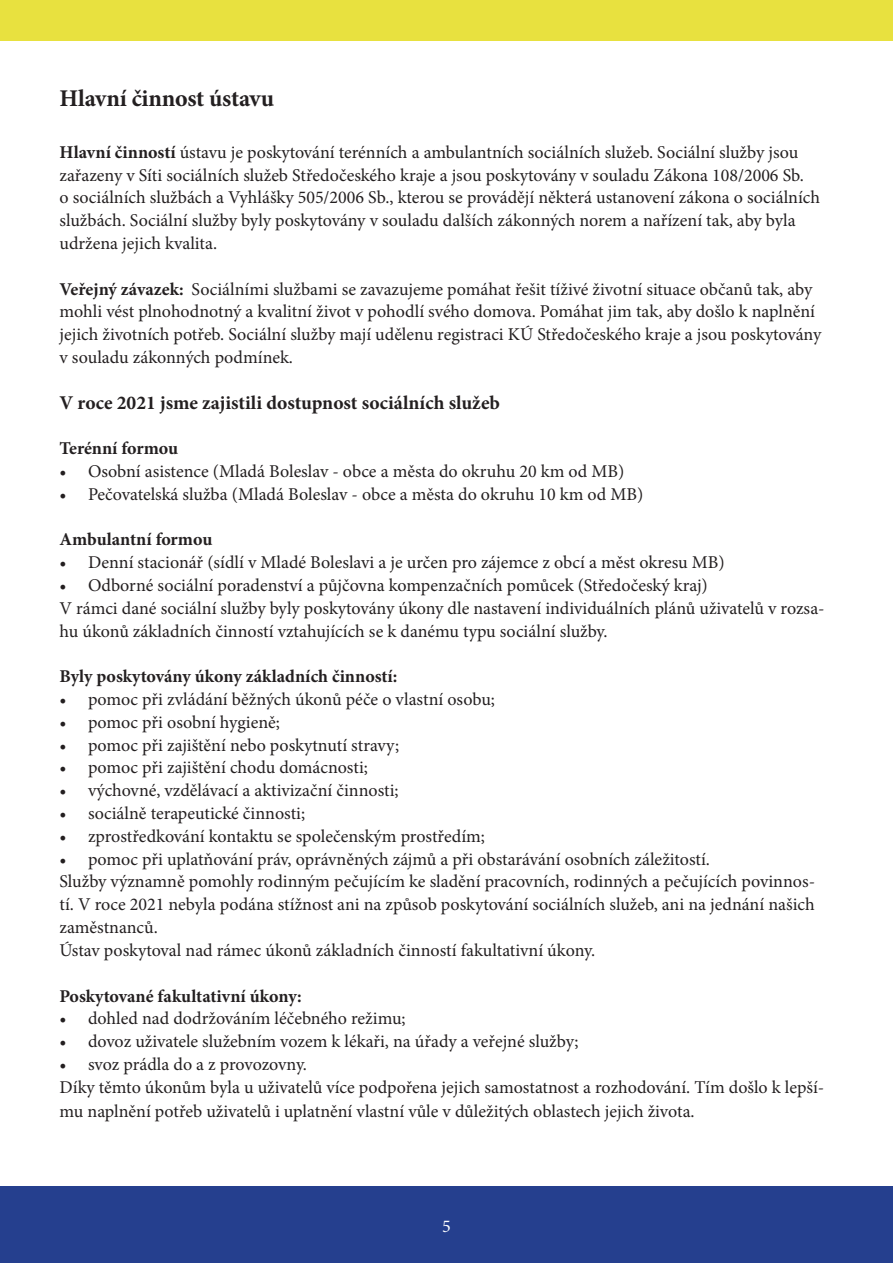
<style>
.page{position:relative;width:893px;height:1263px;background:#fff}
.page>*{position:absolute;margin:0;border:0;box-sizing:border-box;transform-origin:0 0}
.t1{font:700 24px "Minion Pro";letter-spacing:-.01em;color:#231f20}
.t2{font:700 19.5px "Minion Pro";color:#231f20}
.t3{font:18px/22.8px "Minion Pro";color:#231f20}
.t4{font:700 18px "Minion Pro";color:#231f20}
.t5{font:18px "Minion Pro";color:#fff}
.s1{font-weight:700}
</style>
<div class="page">
<div style="left:0;top:1186px;width:893px;height:77px;background:#253f8e"></div>
<div style="left:0;top:0;width:893px;height:40px;background:#e8e13f"></div>
<h1 class="t1" style="left:60px;top:82px;width:216px">Hlavní činnost ústavu</h1>
<p class="t3" style="left:60px;top:141px;width:762px"><span class="s1">Hlavní činností</span> ústavu je poskytování terénních a ambulantních sociálních služeb. Sociální služby jsou zařazeny v Síti sociálních služeb Středočeského kraje a jsou poskytovány v souladu Zákona 108/2006 Sb.<br>o sociálních službách a Vyhlášky 505/2006 Sb., kterou se provádějí některá ustanovení zákona o sociálních službách. Sociální služby byly poskytovány v souladu dalších zákonných norem a nařízení tak, aby byla udržena jejich kvalita.</p>
<p class="t3" style="left:60px;top:277px;width:763px"><span class="s1">Veřejný závazek:</span> Sociálními službami se zavazujeme pomáhat řešit tíživé životní situace občanů tak, aby mohli vést plnohodnotný a kvalitní život v pohodlí svého domova. Pomáhat jim tak, aby došlo k naplnění jejich životních potřeb. Sociální služby mají udělenu registraci KÚ Středočeského kraje a jsou poskytovány v souladu zákonných podmínek.</p>
<p class="t2" style="left:60px;top:389px;width:442px">V roce 2021 jsme zajistili dostupnost sociálních služeb</p>
<p class="t4" style="left:60px;top:436px;width:120px">Terénní formou</p>
<p class="t3" style="left:60px;top:460px;width:566px">• Osobní asistence (Mladá Boleslav - obce a města do okruhu 20 km od MB)</p>
<p class="t3" style="left:60px;top:483px;width:585px">• Pečovatelská služba (Mladá Boleslav - obce a města do okruhu 10 km od MB)</p>
<p class="t4" style="left:60px;top:527px;width:154px">Ambulantní formou</p>
<p class="t3" style="left:60px;top:551px;width:667px">• Denní stacionář (sídlí v Mladé Boleslavi a je určen pro zájemce z obcí a měst okresu MB)</p>
<p class="t3" style="left:60px;top:574px;width:767px">• Odborné sociální poradenství a půjčovna kompenzačních pomůcek (Středočeský kraj)<br>V rámci dané sociální služby byly poskytovány úkony dle nastavení individuálních plánů uživatelů v rozsa&shy;hu úkonů základních činností vztahujících se k danému typu sociální služby.</p>
<p class="t4" style="left:60px;top:664px;width:339px">Byly poskytovány úkony základních činností:</p>
<p class="t3" style="left:60px;top:688px;width:437px">• pomoc při zvládání běžných úkonů péče o vlastní osobu;</p>
<p class="t3" style="left:60px;top:711px;width:222px">• pomoc při osobní hygieně;</p>
<p class="t3" style="left:60px;top:733px;width:341px">• pomoc při zajištění nebo poskytnutí stravy;</p>
<p class="t3" style="left:60px;top:756px;width:310px">• pomoc při zajištění chodu domácnosti;</p>
<p class="t3" style="left:60px;top:779px;width:341px">• výchovné, vzdělávací a aktivizační činnosti;</p>
<p class="t3" style="left:60px;top:802px;width:247px">• sociálně terapeutické činnosti;</p>
<p class="t3" style="left:60px;top:825px;width:427px">• zprostředkování kontaktu se společenským prostředím;</p>
<p class="t3" style="left:60px;top:847px;width:757px">• pomoc při uplatňování práv, oprávněných zájmů a při obstarávání osobních záležitostí.<br>Služby významně pomohly rodinným pečujícím ke sladění pracovních, rodinných a pečujících povinnos&shy;tí. V roce 2021 nebyla podána stížnost ani na způsob poskytování sociálních služeb, ani na jednání našich zaměstnanců.<br>Ústav poskytoval nad rámec úkonů základních činností fakultativní úkony.</p>
<p class="t4" style="left:60px;top:983px;width:244px">Poskytované fakultativní úkony:</p>
<p class="t3" style="left:60px;top:1007px;width:348px">• dohled nad dodržováním léčebného režimu;</p>
<p class="t3" style="left:60px;top:1030px;width:521px">• dovoz uživatele služebním vozem k lékaři, na úřady a veřejné služby;</p>
<p class="t3" style="left:60px;top:1052px;width:766px;line-height:23.4px">• svoz prádla do a z provozovny.<br>Díky těmto úkonům byla u uživatelů více podpořena jejich samostatnost a rozhodování. Tím došlo k lepší&shy;mu naplnění potřeb uživatelů i uplatnění vlastní vůle v důležitých oblastech jejich života.</p>
<p class="t5" style="left:442px;top:1215px;width:10px">5</p>
</div>
